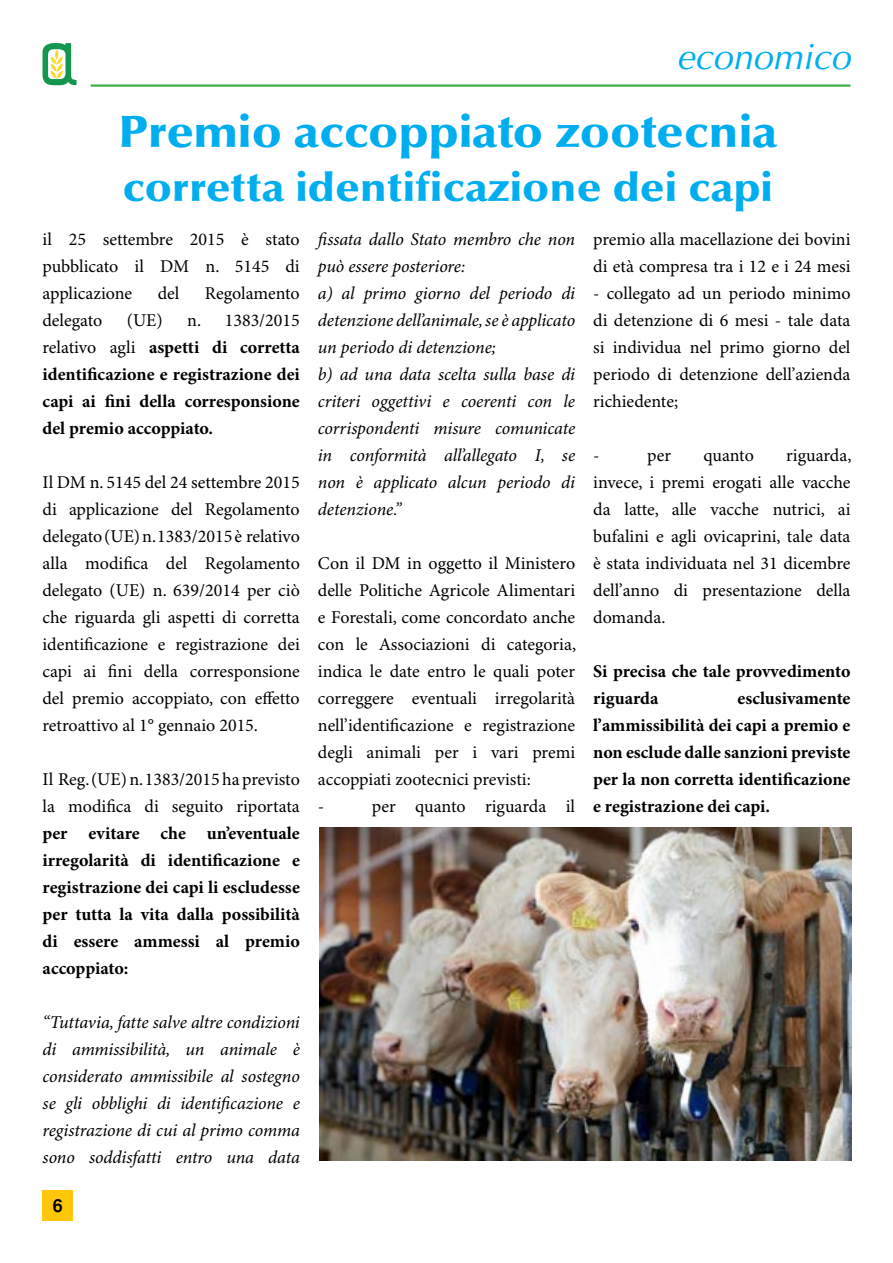
<style>
.page{position:relative;width:893px;height:1263px;background:#fff}
.page>*{position:absolute;margin:0;border:0;box-sizing:border-box;transform-origin:0 0}
.t1{font:900 45px "Optima";color:#00aeef;scale:1.1 1}
.t2{font:900 40.5px "Optima";color:#00aeef;scale:1.1 1}
.t3{font:italic 36px "Optima";color:#00aeef}
.t4{font:18px/27px "Minion Pro";color:#000;text-align:justify}
.t5{font:italic 18px/27px "Minion Pro";letter-spacing:-.005em;color:#000;text-align:justify}
.t6{font:700 18px/27px "Minion Pro";color:#000;text-align:justify}
.t7{font:700 18px "Helvetica";color:#000}
.s1{font-weight:400}
</style>
<div class="page">
<svg style="left:43px;top:43px;width:34px;height:43px"></svg>
<hr style="left:91px;top:84px;width:759px;height:3px;background:#41ad49">
<div style="left:43px;top:1190px;width:30px;height:30px;background:#ffc60b"></div>
<img style="left:320px;top:827px;width:532px;height:333px">
<h3 class="t3" style="left:676px;top:36px;width:176px">economico</h3>
<h1 class="t1" style="left:118px;top:106px;width:600px">Premio accoppiato zootecnia</h1>
<h2 class="t2" style="left:123px;top:164px;width:593px">corretta identificazione dei capi</h2>
<p class="t4" style="left:43px;top:227px;width:259px">il 25 settembre 2015 è stato pubblicato il DM n. 5145 di applicazione</p>
<p class="t5" style="left:318px;top:227px;width:259px;text-align:left">fissata dallo Stato membro che non può essere posteriore:<br>a) al primo giorno del periodo di detenzione dell’animale, se è applicato un periodo di detenzione;<br>b) ad una data scelta sulla base di criteri oggettivi e coerenti con le corrispondenti misure comunicate in conformità all’allegato I, se non è applicato alcun periodo di detenzione.”</p>
<p class="t4" style="left:593px;top:227px;width:259px">premio alla macellazione dei bovini di età compresa tra i 12 e i 24 mesi</p>
<p class="t4" style="left:593px;top:281px;width:259px">- collegato ad un periodo minimo di detenzione di 6 mesi - tale data si individua nel primo giorno del periodo di detenzione dell’azienda richiedente;</p>
<p class="t4" style="left:158px;top:281px;width:23px">del</p>
<p class="t4" style="left:205px;top:281px;width:96px">Regolamento</p>
<p class="t4" style="left:43px;top:308px;width:61px">delegato</p>
<p class="t4" style="left:127px;top:308px;width:37px">(UE)</p>
<p class="t6" style="left:43px;top:308px;width:259px;text-indent:145px"><span class="s1">n. 1383/2015 relativo agli</span> aspetti di corretta identificazione e registrazione dei capi ai fini della corresponsione del premio accoppiato.</p>
<p class="t4" style="left:43px;top:470px;width:259px">Il DM n. 5145 del 24 settembre 2015 di applicazione del Regolamento delegato (UE) n. 1383/2015 è relativo alla modifica del Regolamento delegato (UE) n. 639/2014 per ciò che riguarda gli aspetti di corretta identificazione e registrazione dei capi ai fini della corresponsione del premio accoppiato, con effetto retroattivo al 1° gennaio 2015.</p>
<p class="t4" style="left:43px;top:767px;width:259px">Il Reg. (UE) n. 1383/2015 ha previsto la modifica di seguito riportata</p>
<p class="t6" style="left:43px;top:821px;width:259px">per evitare che un’eventuale irregolarità di identificazione e registrazione dei capi li escludesse per tutta la vita dalla possibilità di essere ammessi al premio accoppiato:</p>
<p class="t5" style="left:43px;top:1010px;width:259px">“Tuttavia, fatte salve altre condizioni di ammissibilità, un animale è considerato ammissibile al sostegno se gli obblighi di identificazione e registrazione di cui al primo comma sono soddisfatti entro una data</p>
<p class="t4" style="left:593px;top:443px;width:260px;text-indent:193px">riguarda, invece, i premi erogati alle vacche da latte, alle vacche nutrici, ai bufalini e agli ovicaprini, tale data è stata individuata nel 31 dicembre dell’anno di presentazione della domanda.</p>
<p class="t4" style="left:593px;top:443px;width:8px">-</p>
<p class="t4" style="left:647px;top:443px;width:25px">per</p>
<p class="t4" style="left:703px;top:443px;width:52px">quanto</p>
<p class="t4" style="left:318px;top:551px;width:260px;text-align:left">Con il DM in oggetto il Ministero delle Politiche Agricole Alimentari e Forestali, come concordato anche con le Associazioni di categoria, indica le date entro le quali poter correggere eventuali irregolarità nell’identificazione e registrazione degli animali per i vari premi accoppiati zootecnici previsti:<br>-</p>
<p class="t6" style="left:593px;top:659px;width:259px">Si precisa che tale provvedimento riguarda</p>
<p class="t6" style="left:593px;top:686px;width:259px;text-indent:144px">esclusivamente l’ammissibilità dei capi a premio e non esclude dalle sanzioni previste per la non corretta identificazione e registrazione dei capi.</p>
<p class="t4" style="left:372px;top:794px;width:205px">per quanto riguarda il</p>
<p class="t7" style="left:53px;top:1195px;width:12px">6</p>
</div>
